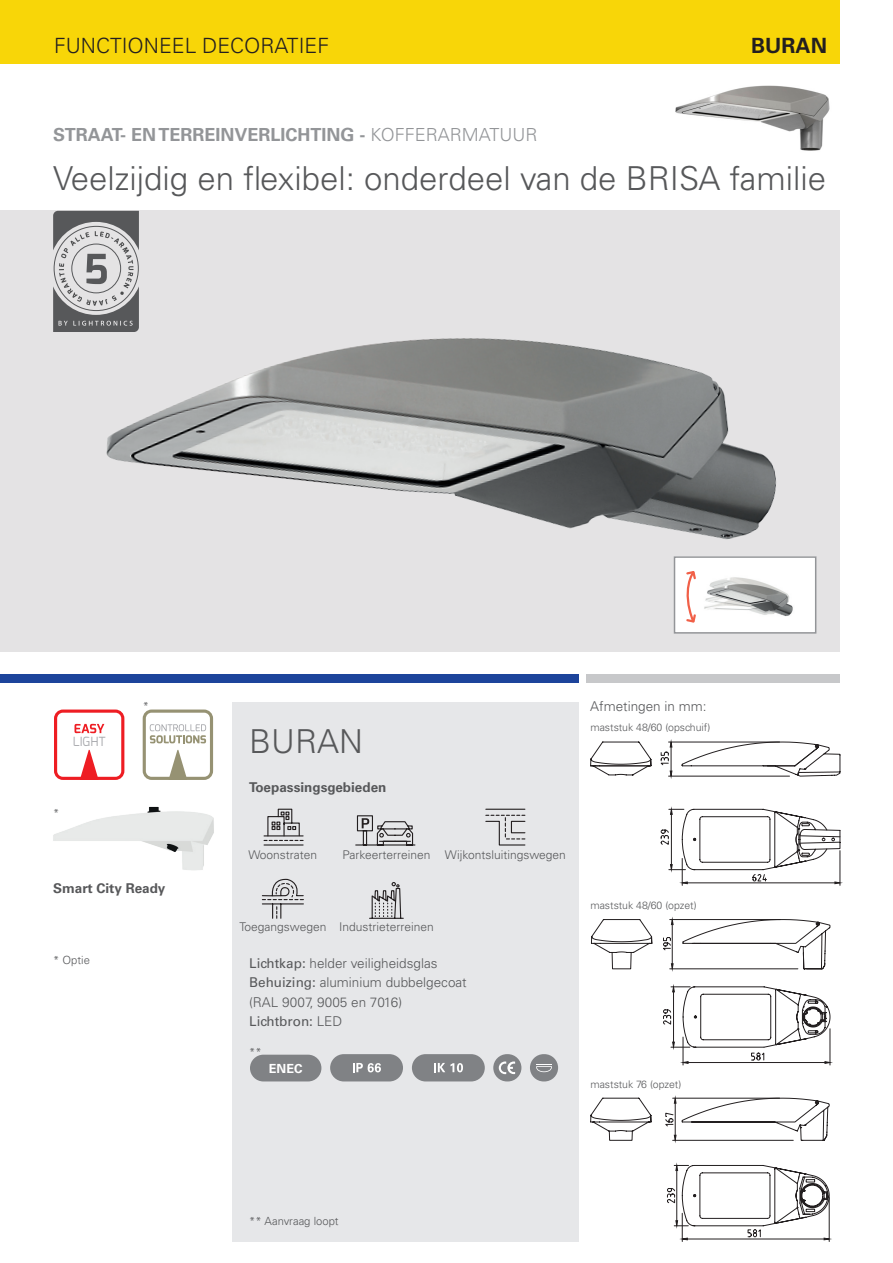
<style>
.page{position:relative;width:893px;height:1263px;background:#fff}
.page>*{position:absolute;margin:0;border:0;box-sizing:border-box;transform-origin:0 0}
._2017_Tech_specs{font:300 33px "Univers LT Std";color:#57585a}
.t1{font:300 21px "Univers LT Std";color:#231f20}
.t2{font:700 21px "Univers LT Std";color:#231f20}
._2017_chapeau{font:700 18px "Univers LT Std";color:#939598}
._2017_Body{font:300 13.5px/19.5px "Univers LT Std";color:#57585a}
._2017_Tussenkopje{font:700 13.5px "Univers LT Std";color:#57585a}
._2017_Body-2{font:700 13.5px "Univers LT Std";color:#57585a}
._2017_Body-3{font:13.5px "Univers LT Std";color:#57585a}
.t3{font:12.6px "Exo";color:#a8a9ad}
.t4{font:700 12.6px "Univers LT Std";color:#fff}
.Broodtekst_Blauw{font:300 12px "Univers LT Std";color:#57585a}
.tabel_inhoudelijk{font:300 11.25px "Univers LT Std";color:#57585a}
._2017_Body-4{font:300 10.5px "Univers LT Std";color:#57585a}
.s1{font-weight:300}
.s2{font-weight:400}
</style>
<div class="page">
<img style="left:675px;top:85px;width:155px;height:66px">
<svg style="left:54px;top:709px;width:70px;height:71px"></svg>
<svg style="left:143px;top:709px;width:70px;height:71px"></svg>
<div style="left:232px;top:702px;width:346px;height:540px;background:#e6e7e9"></div>
<div style="left:0;top:211px;width:840px;height:441px;background:#e4e3e4"></div>
<div style="left:0;top:674px;width:578px;height:8px;background:#1d449b"></div>
<div style="left:587px;top:674px;width:253px;height:8px;background:#c7c8ca"></div>
<div style="left:0;top:0;width:840px;height:64px;background:#f8d608"></div>
<svg style="left:590px;top:741px;width:253px;height:144px"></svg>
<svg style="left:591px;top:919px;width:242px;height:146px"></svg>
<svg style="left:590px;top:1097px;width:240px;height:144px"></svg>
<svg style="left:53px;top:211px;width:86px;height:96px"></svg>
<img style="left:53px;top:307px;width:764px;height:303px">
<div style="left:674px;top:556px;width:142px;height:77px;background:#fff"></div>
<img style="left:704px;top:577px;width:89px;height:39px">
<svg style="left:686px;top:571px;width:10px;height:52px"></svg>
<div style="left:674px;top:556px;width:142px;height:78px;border:2px solid #939598"></div>
<hr style="left:264px;top:844px;width:39px;height:1px;background:#231f20">
<svg style="left:264px;top:808px;width:39px;height:33px"></svg>
<svg style="left:355px;top:815px;width:61px;height:31px"></svg>
<svg style="left:261px;top:878px;width:43px;height:41px"></svg>
<svg style="left:369px;top:882px;width:35px;height:37px"></svg>
<svg style="left:485px;top:808px;width:41px;height:38px"></svg>
<img style="left:53px;top:806px;width:161px;height:64px">
<div style="left:330px;top:1054px;width:73px;height:27px;background:#808285;border-radius:14px"></div>
<svg style="left:353px;top:1063px;width:28px;height:9px"></svg>
<div style="left:412px;top:1054px;width:73px;height:27px;background:#808285;border-radius:14px"></div>
<svg style="left:434px;top:1063px;width:29px;height:9px"></svg>
<div style="left:493px;top:1054px;width:28px;height:27px;background:#808285;border-radius:14px"></div>
<svg style="left:499px;top:1061px;width:16px;height:13px"></svg>
<div style="left:530px;top:1054px;width:28px;height:27px;background:#808285;border-radius:14px"></div>
<svg style="left:536px;top:1064px;width:16px;height:8px"></svg>
<div style="left:250px;top:1055px;width:71px;height:26px;background:#808285;border-radius:13px"></div>
<p class="t1" style="left:54px;top:33px;width:276px">FUNCTIONEEL DECORATIEF</p>
<p class="t2" style="left:751px;top:33px;width:77px">BURAN</p>
<p class="_2017_chapeau" style="left:53px;top:124px;width:486px">STRAAT- EN TERREINVERLICHTING - <span class="s1">KOFFERARMATUUR</span></p>
<p class="_2017_Tech_specs" style="left:53px;top:158px;width:774px">Veelzijdig en flexibel: onderdeel van de BRISA familie</p>
<p class="t3" style="left:73px;top:734px;width:34px">LIGHT</p>
<p class="tabel_inhoudelijk" style="left:53px;top:806px;width:8px">*</p>
<p class="tabel_inhoudelijk" style="left:143px;top:699px;width:8px">*</p>
<p class="_2017_Body-2" style="left:53px;top:880px;width:114px">Smart City Ready</p>
<p class="tabel_inhoudelijk" style="left:53px;top:954px;width:38px">* Optie</p>
<p class="_2017_Tech_specs" style="left:249px;top:722px;width:115px">BURAN</p>
<p class="_2017_Tussenkopje" style="left:249px;top:779px;width:139px">Toepassingsgebieden</p>
<p class="Broodtekst_Blauw" style="left:248px;top:848px;width:70px">Woonstraten</p>
<p class="Broodtekst_Blauw" style="left:342px;top:848px;width:89px">Parkeerterreinen</p>
<p class="Broodtekst_Blauw" style="left:445px;top:848px;width:123px">Wijkontsluitingswegen</p>
<p class="Broodtekst_Blauw" style="left:239px;top:920px;width:89px">Toegangswegen</p>
<p class="Broodtekst_Blauw" style="left:339px;top:920px;width:96px">Industrieterreinen</p>
<p class="_2017_Body" style="left:249px;top:953px;width:190px"><span class="s2">Lichtkap:</span> helder veiligheidsglas</p>
<p class="_2017_Body" style="left:249px;top:973px;width:219px"><span class="s2">Behuizing:</span> aluminium dubbelgecoat (RAL 9007, 9005 en 7016)</p>
<p class="_2017_Body-3" style="left:249px;top:1013px;width:95px">Lichtbron: <span class="s1">LED</span></p>
<p class="tabel_inhoudelijk" style="left:249px;top:1045px;width:14px">**</p>
<p class="t4" style="left:269px;top:1061px;width:35px">ENEC</p>
<p class="_2017_Body" style="left:590px;top:697px;width:118px">Afmetingen in mm:</p>
<p class="_2017_Body-4" style="left:590px;top:721px;width:122px">maststuk 48/60 (opschuif)</p>
<p class="_2017_Body-4" style="left:590px;top:899px;width:108px">maststuk 48/60 (opzet)</p>
<p class="_2017_Body-4" style="left:590px;top:1078px;width:92px">maststuk 76 (opzet)</p>
<p class="tabel_inhoudelijk" style="left:249px;top:1214px;width:91px">** Aanvraag loopt</p>
</div>
